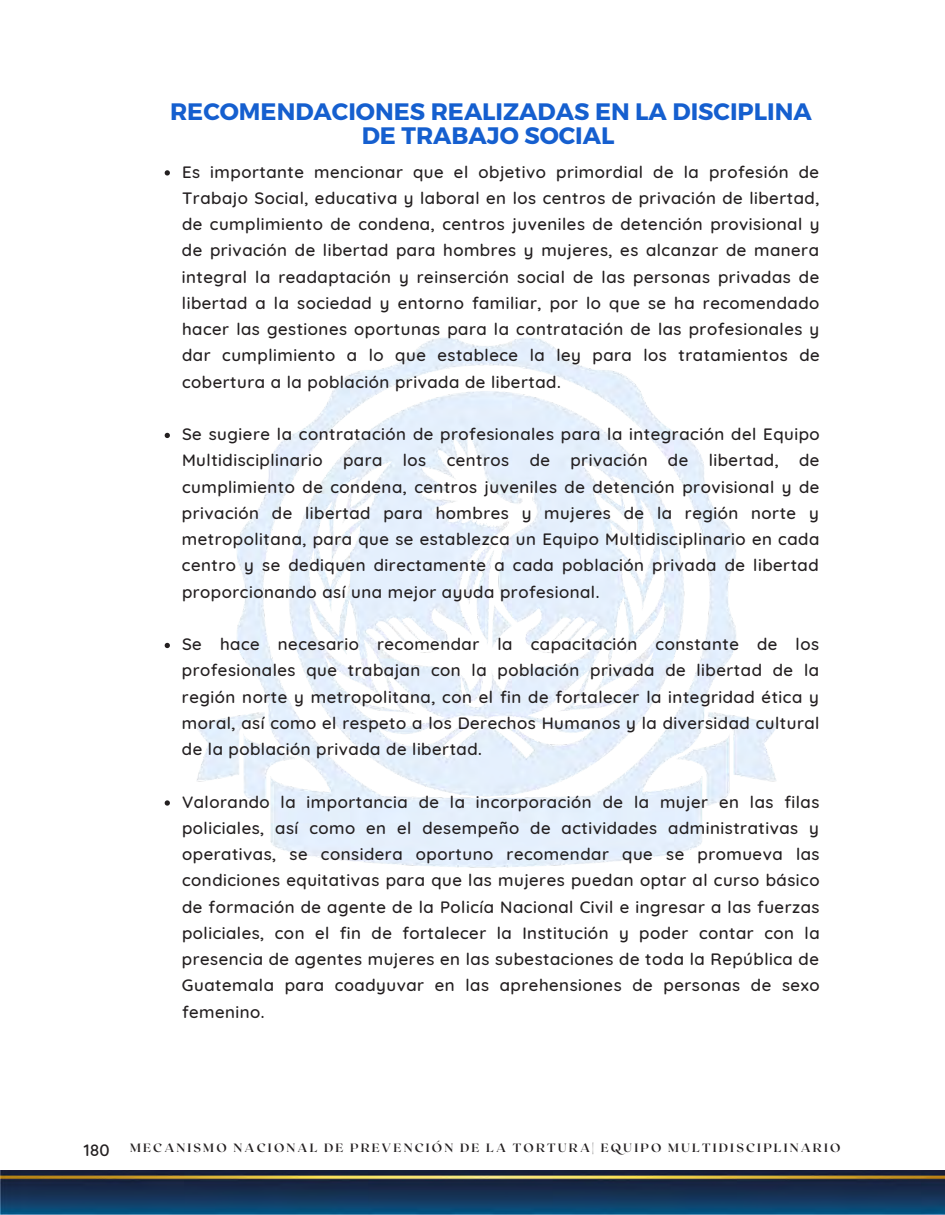
<style>
.page{position:relative;width:945px;height:1215px;background:#fff}
.page>*{position:absolute;margin:0;border:0;box-sizing:border-box;transform-origin:0 0}
.t1{font:700 23.85px/24.2px "Montserrat";color:#155fcf;text-align:center}
.t2{font:500 16.8px/26.2px "Quicksand";letter-spacing:.03em;color:#231f20;text-align:justify}
.t3{font:700 12px "Roxborough CF";letter-spacing:.18em;color:#231f20}
.s1{font-family:"Quicksand";font-weight:500;font-size:16.8px}
</style>
<div class="page">
<img style="left:193px;top:337px;width:586px;height:531px">
<svg style="left:165px;top:170px;width:5px;height:6px"></svg>
<svg style="left:165px;top:433px;width:5px;height:5px"></svg>
<svg style="left:165px;top:643px;width:5px;height:5px"></svg>
<svg style="left:165px;top:800px;width:5px;height:6px"></svg>
<img style="left:0;top:1170px;width:945px;height:45px">
<p class="t1" style="left:170px;top:100px;width:643px">RECOMENDACIONES REALIZADAS EN LA DISCIPLINA<br>DE TRABAJO SOCIAL</p>
<p class="t2" style="left:182px;top:157px;width:639px">Es importante mencionar que el objetivo primordial de la profesión de Trabajo Social, educativa y laboral en los centros de privación de libertad, de cumplimiento de condena, centros juveniles de detención provisional y de privación de libertad para hombres y mujeres, es alcanzar de manera integral la readaptación y reinserción social de las personas privadas de libertad a la sociedad y entorno familiar, por lo que se ha recomendado hacer las gestiones oportunas para la contratación de las profesionales y dar cumplimiento a lo que establece la ley para los tratamientos de cobertura a la población privada de libertad.</p>
<p class="t2" style="left:182px;top:420px;width:639px">Se sugiere la contratación de profesionales para la integración del Equipo Multidisciplinario para los centros de privación de libertad, de cumplimiento de condena, centros juveniles de detención provisional y de privación de libertad para hombres y mujeres de la región norte y metropolitana, para que se establezca un Equipo Multidisciplinario en cada centro y se dediquen directamente a cada población privada de libertad proporcionando así una mejor ayuda profesional.</p>
<p class="t2" style="left:182px;top:630px;width:639px">Se hace necesario recomendar la capacitación constante de los profesionales que trabajan con la población privada de libertad de la región norte y metropolitana, con el fin de fortalecer la integridad ética y moral, así como el respeto a los Derechos Humanos y la diversidad cultural de la población privada de libertad.</p>
<p class="t2" style="left:182px;top:787px;width:639px">Valorando la importancia de la incorporación de la mujer en las filas policiales, así como en el desempeño de actividades administrativas y operativas, se considera oportuno recomendar que se promueva las condiciones equitativas para que las mujeres puedan optar al curso básico de formación de agente de la Policía Nacional Civil e ingresar a las fuerzas policiales, con el fin de fortalecer la Institución y poder contar con la presencia de agentes mujeres en las subestaciones de toda la República de Guatemala para coadyuvar en las aprehensiones de personas de sexo femenino.</p>
<p class="t3" style="left:84px;top:1140px;width:758px"><span class="s1">180</span> MECANISMO NACIONAL DE PREVENCIÓN DE LA TORTURA| EQUIPO MULTIDISCIPLINARIO</p>
</div>
